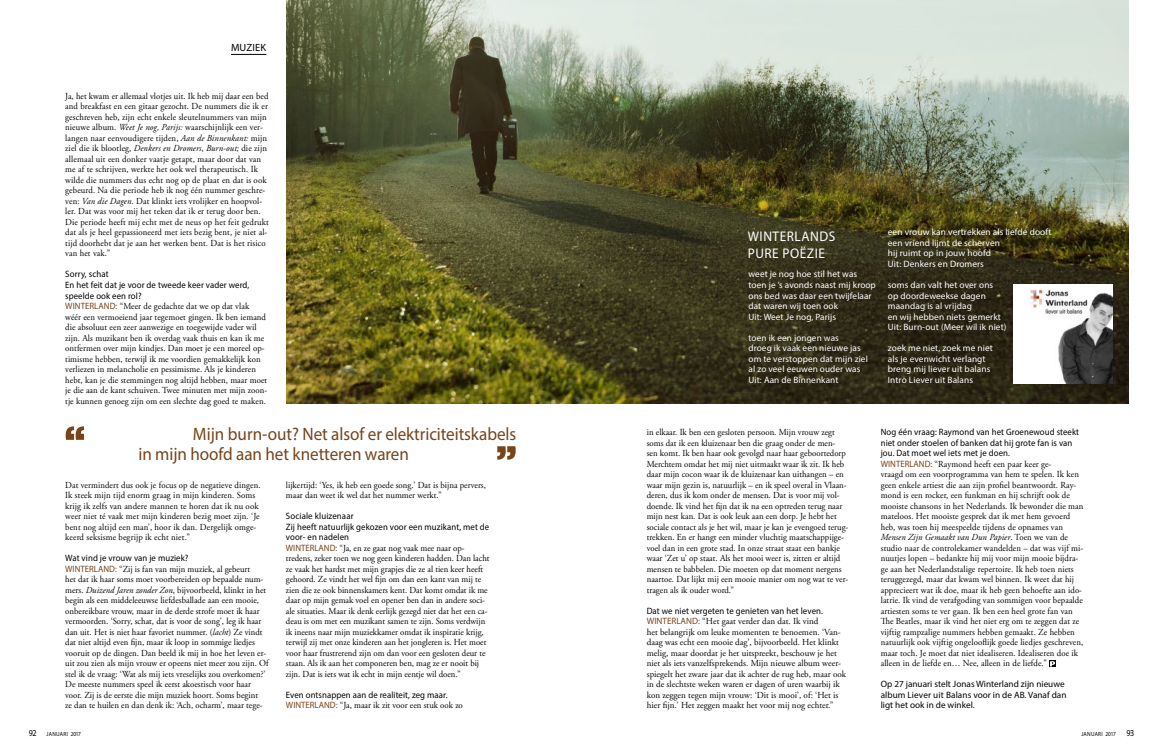
<style>
.page{position:relative;width:1163px;height:752px;background:#fff}
.page>*{position:absolute;margin:0;border:0;box-sizing:border-box;transform-origin:0 0}
.t1{font:18px/20px "Myriad Pro";letter-spacing:-.005em;color:#77441c;scale:.95 1}
.t2{font:14px/17px "Myriad Pro";letter-spacing:.04em;color:#fff;scale:.95 1}
.t3{font:10.5px "Myriad Pro";letter-spacing:.015em;color:#000}
.t4{font:9.2px/10.5px "Adobe Garamond Pro";letter-spacing:.005em;color:#000;scale:.95 1}
.t5{font:9.2px/10.5px "Myriad Pro";letter-spacing:.01em;color:#fff}
.t6{font:9.2px/10.5px "Adobe Garamond Pro";letter-spacing:.005em;color:#000}
.t7{font:9.2px/10.5px "Myriad Pro";letter-spacing:.01em;color:#000;scale:.95 1}
.t8{font:9.2px/10.5px "Myriad Pro";letter-spacing:.01em;color:#000;scale:.96 1}
.t9{font:9.2px/10.5px "Myriad Pro";letter-spacing:.01em;color:#000}
.t10{font:9.2px "Myriad Pro";color:#77441c;scale:.95 1}
.t11{font:9.2px "Myriad Pro";color:#77441c}
.t12{font:6px "Myriad Pro";letter-spacing:.035em;color:#000;scale:.9 1}
.s1{font-style:italic}
.s2{font-family:"Myriad Pro";color:#77441c}
.s3{font-size:9px}
</style>
<div class="page">
<div style="left:1048px;top:659px;width:7px;height:7px;background:#000"></div>
<svg style="left:1050px;top:661px;width:4px;height:5px"></svg>
<img style="left:286px;top:0;width:842px;height:403px">
<img style="left:1013px;top:284px;width:99px;height:99px">
<svg style="left:66px;top:426px;width:18px;height:13px"></svg>
<svg style="left:497px;top:446px;width:18px;height:13px"></svg>
<hr style="left:231px;top:54px;width:35px;height:1px;background:#000">
<p class="t3" style="left:231px;top:41px;width:37px">muziek</p>
<p class="t4" style="left:65px;top:91px;width:216px">Ja, het kwam er allemaal vlotjes uit. Ik heb mij daar een bed and breakfast en een gitaar gezocht. De nummers die ik er geschreven heb, zijn echt enkele sleutelnummers van mijn nieuwe album. <span class="s1">Weet Je nog, Parijs:</span> waarschijnlijk een ver&shy;langen naar eenvoudigere tijden, <span class="s1">Aan de Binnenkant:</span> mijn ziel die ik blootleg, <span class="s1">Denkers en Dromers</span>, <span class="s1">Burn-out;</span> die zijn allemaal uit een donker vaatje getapt, maar door dat van me af te schrijven, werkte het ook wel therapeutisch. Ik wilde die nummers dus echt nog op de plaat en dat is ook gebeurd. Na die periode heb ik nog één nummer geschre&shy;ven: <span class="s1">Van die Dagen</span>. Dat klinkt iets vrolijker en hoopvol&shy;ler. Dat was voor mij het teken dat ik er terug door ben.<br>Die periode heeft mij echt met de neus op het feit gedrukt dat als je heel gepassioneerd met iets bezig bent, je niet al&shy;tijd doorhebt dat je aan het werken bent. Dat is het risico van het vak.”</p>
<p class="t8" style="left:65px;top:269px;width:193px">Sorry, schat<br>En het feit dat je voor de tweede keer vader werd, speelde ook een rol?</p>
<p class="t10" style="left:65px;top:300px;width:27px">WINTERLAN</p>
<p class="t4" style="left:65px;top:301px;width:214px;text-indent:44px"><span class="s2">D:</span> “Meer de gedachte dat we op dat vlak wéér een vermoeiend jaar tegemoet gingen. Ik ben iemand die absoluut een zeer aanwezige en toegewijde vader wil zijn. Als muzikant ben ik overdag vaak thuis en kan ik me ontfermen over mijn kindjes. Dan moet je een moreel op&shy;timisme hebben, terwijl ik me voordien gemakkelijk kon verliezen in melancholie en pessimisme. Als je kinderen hebt, kan je die stemmingen nog altijd hebben, maar moet je die aan de kant schuiven. Twee minuten met mijn zoon&shy;tje kunnen genoeg zijn om een slechte dag goed te maken.</p>
<h1 class="t1" style="left:138px;top:423px;width:399px;text-indent:54px">Mijn burn-out? Net alsof er elektriciteitskabels in mijn hoofd aan het knetteren waren</h1>
<p class="t4" style="left:65px;top:479px;width:207px">Dat vermindert dus ook je focus op de negatieve dingen.<br>Ik steek mijn tijd enorm graag in mijn kinderen. Soms krijg ik zelfs van andere mannen te horen dat ik nu ook weer niet té vaak met mijn kinderen bezig moet zijn. ‘Je bent nog altijd een man’, hoor ik dan. Dergelijk omge&shy;keerd seksisme begrijp ik echt niet.”</p>
<p class="t7" style="left:65px;top:552px;width:131px">Wat vind je vrouw van je muziek?</p>
<p class="t10" style="left:65px;top:562px;width:27px">WINTERLAN</p>
<p class="t4" style="left:65px;top:563px;width:215px;text-indent:44px"><span class="s2">D:</span> “Zij is fan van mijn muziek, al gebeurt<br>het dat ik haar soms moet voorbereiden op bepaalde num&shy;mers. <span class="s1">Duizend Jaren zonder Zon</span>, bijvoorbeeld, klinkt in het begin als een middeleeuwse liefdesballade aan een mooie, onbereikbare vrouw, maar in de derde strofe moet ik haar vermoorden. ‘Sorry, schat, dat is voor de song’, leg ik haar dan uit. Het is niet haar favoriet nummer. (<span class="s1">lacht</span>) Ze vindt dat niet altijd even fijn, maar ik loop in sommige liedjes vooruit op de dingen. Dan beeld ik mij in hoe het leven er&shy;uit zou zien als mijn vrouw er opeens niet meer zou zijn. Of stel ik de vraag: ‘Wat als mij iets vreselijks zou overkomen?’ De meeste nummers speel ik eerst akoestisch voor haar voor. Zij is de eerste die mijn muziek hoort. Soms begint<br>ze dan te huilen en dan denk ik: ‘Ach, ocharm’, maar tege-</p>
<p class="t4" style="left:286px;top:479px;width:212px">lijkertijd: ‘Yes, ik heb een goede song.’ Dat is bijna pervers, maar dan weet ik wel dat het nummer werkt.”</p>
<p class="t8" style="left:286px;top:510px;width:213px">Sociale kluizenaar<br>Zij heeft natuurlijk gekozen voor een muzikant, met de voor- en nadelen</p>
<p class="t10" style="left:286px;top:541px;width:27px">WINTERLAN</p>
<p class="t4" style="left:286px;top:542px;width:216px;text-indent:44px"><span class="s2">D:</span> “Ja, en ze gaat nog vaak mee naar op&shy;tredens, zeker toen we nog geen kinderen hadden. Dan lacht ze vaak het hardst met mijn grapjes die ze al tien keer heeft gehoord. Ze vindt het wel fijn om dan een kant van mij te zien die ze ook binnenskamers kent. Dat komt omdat ik me daar op mijn gemak voel en opener ben dan in andere soci&shy;ale situaties. Maar ik denk eerlijk gezegd niet dat het een ca&shy;deau is om met een muzikant samen te zijn. Soms verdwijn ik ineens naar mijn muziekkamer omdat ik inspiratie krijg, terwijl zij met onze kinderen aan het jongleren is. Het moet voor haar frustrerend zijn om dan voor een gesloten deur te staan. Als ik aan het componeren ben, mag ze er nooit bij zijn. Dat is iets wat ik echt in mijn eentje wil doen.”</p>
<p class="t7" style="left:286px;top:689px;width:171px">Even ontsnappen aan de realiteit, zeg maar.</p>
<p class="t10" style="left:286px;top:699px;width:27px">WINTERLAN</p>
<p class="t4" style="left:330px;top:700px;width:141px"><span class="s2">D:</span> “Ja, maar ik zit voor een stuk ook zo</p>
<h2 class="t2" style="left:747px;top:227px;width:93px">Winterlands pure poëzie</h2>
<p class="t5" style="left:748px;top:269px;width:129px">weet je nog hoe stil het was toen je ’s avonds naast mij kroop ons bed was daar een twijfelaar dat waren wij toen ook<br>Uit: Weet Je nog, Parijs</p>
<p class="t5" style="left:748px;top:332px;width:121px">toen ik een jongen was<br>droeg ik vaak een nieuwe jas om te verstoppen dat mijn ziel al zo veel eeuwen ouder was<br>Uit: Aan de Binnenkant</p>
<p class="t5" style="left:887px;top:227px;width:165px">een vrouw kan vertrekken als liefde dooft een vriend lijmt de scherven<br>hij ruimt op in jouw hoofd<br>Uit: Denkers en Dromers</p>
<p class="t5" style="left:887px;top:279px;width:120px">soms dan valt het over ons<br>op doordeweekse dagen maandag is al vrijdag<br>en wij hebben niets gemerkt<br>Uit: Burn-out (Meer wil ik niet)</p>
<p class="t5" style="left:887px;top:342px;width:107px">zoek me niet, zoek me niet als je evenwicht verlangt breng mij liever uit balans<br>I ntro Liever uit Balans</p>
<p class="t4" style="left:646px;top:427px;width:214px">in elkaar. Ik ben een gesloten persoon. Mijn vrouw zegt soms dat ik een kluizenaar ben die graag onder de men&shy;sen komt. Ik ben haar ook gevolgd naar haar geboortedorp Merchtem omdat het mij niet uitmaakt waar ik zit. Ik heb daar mijn cocon waar ik de kluizenaar kan uithangen – en waar mijn gezin is, natuurlijk – en ik speel overal in Vlaan&shy;deren, dus ik kom onder de mensen. Dat is voor mij vol&shy;doende. Ik vind het fijn dat ik na een optreden terug naar mijn nest kan. Dat is ook leuk aan een dorp. Je hebt het sociale contact als je het wil, maar je kan je evengoed terug&shy;trekken. En er hangt een minder vluchtig maatschappijge&shy;voel dan in een grote stad. In onze straat staat een bankje waar ‘Zet u’ op staat. Als het mooi weer is, zitten er altijd mensen te babbelen. Die moeten op dat moment nergens naartoe. Dat lijkt mij een mooie manier om nog wat te ver&shy;tragen als ik ouder word.”</p>
<p class="t7" style="left:646px;top:605px;width:187px">Dat we niet vergeten te genieten van het leven.</p>
<p class="t11" style="left:646px;top:615px;width:27px">WINTERLAN</p>
<p class="t6" style="left:646px;top:616px;width:201px;text-indent:45px"><span class="s2">D:</span> “Het gaat verder dan dat. Ik vind<br>het belangrijk om leuke momenten te benoemen. ‘Van&shy;daag was echt een mooie dag’, bijvoorbeeld. Het klinkt melig, maar doordat je het uitspreekt, beschouw je het niet als iets vanzelfsprekends. Mijn nieuwe album weer&shy;spiegelt het zware jaar dat ik achter de rug heb, maar ook in de slechtste weken waren er dagen of uren waarbij ik kon zeggen tegen mijn vrouw: ‘Dit is mooi’, of: ‘Het is hier fijn.’ Het zeggen maakt het voor mij nog echter.”</p>
<p class="t7" style="left:880px;top:426px;width:210px">Nog één vraag: Raymond van het Groenewoud steekt niet onder stoelen of banken dat hij grote fan is van jou. Dat moet wel iets met je doen.</p>
<p class="t10" style="left:880px;top:457px;width:27px">WINTERLAN</p>
<p class="t4" style="left:880px;top:458px;width:215px;text-indent:44px"><span class="s2">D:</span> “Raymond heeft een paar keer ge-<br>vraagd om een voorprogramma van hem te spelen. Ik ken geen enkele artiest die aan zijn profiel beantwoordt. Ray&shy;mond is een rocker, een funkman en hij schrijft ook de mooiste chansons in het Nederlands. Ik bewonder die man mateloos. Het mooiste gesprek dat ik met hem gevoerd heb, was toen hij meespeelde tijdens de opnames van <span class="s1">Mensen Zijn Gemaakt van Dun Papier</span>. Toen we van de studio naar de controlekamer wandelden – dat was vijf mi&shy;nuutjes lopen – bedankte hij mij voor mijn mooie bijdra&shy;ge aan het Nederlandstalige repertoire. Ik heb toen niets teruggezegd, maar dat kwam wel binnen. Ik weet dat hij apprecieert wat ik doe, maar ik heb geen behoefte aan ido&shy;latrie. Ik vind de verafgoding van sommigen voor bepaalde artiesten soms te ver gaan. Ik ben een heel grote fan van The Beatles, maar ik vind het niet erg om te zeggen dat ze vijftig rampzalige nummers hebben gemaakt. Ze hebben natuurlijk ook vijftig ongelooflijk goede liedjes geschreven, maar toch. Je moet dat niet idealiseren. Idealiseren doe ik alleen in de liefde en… Nee, alleen in de liefde.”</p>
<p class="t9" style="left:880px;top:678px;width:187px">Op 27 januari stelt Jonas Winterland zijn nieuwe album Liever uit Balans voor in de AB. Vanaf dan ligt het ook in de winkel.</p>
<p class="t12" style="left:29px;top:730px;width:60px"><span class="s3">92</span> januari 2017</p>
<p class="t12" style="left:1081px;top:730px;width:60px">januari 2017 <span class="s3">93</span></p>
</div>
